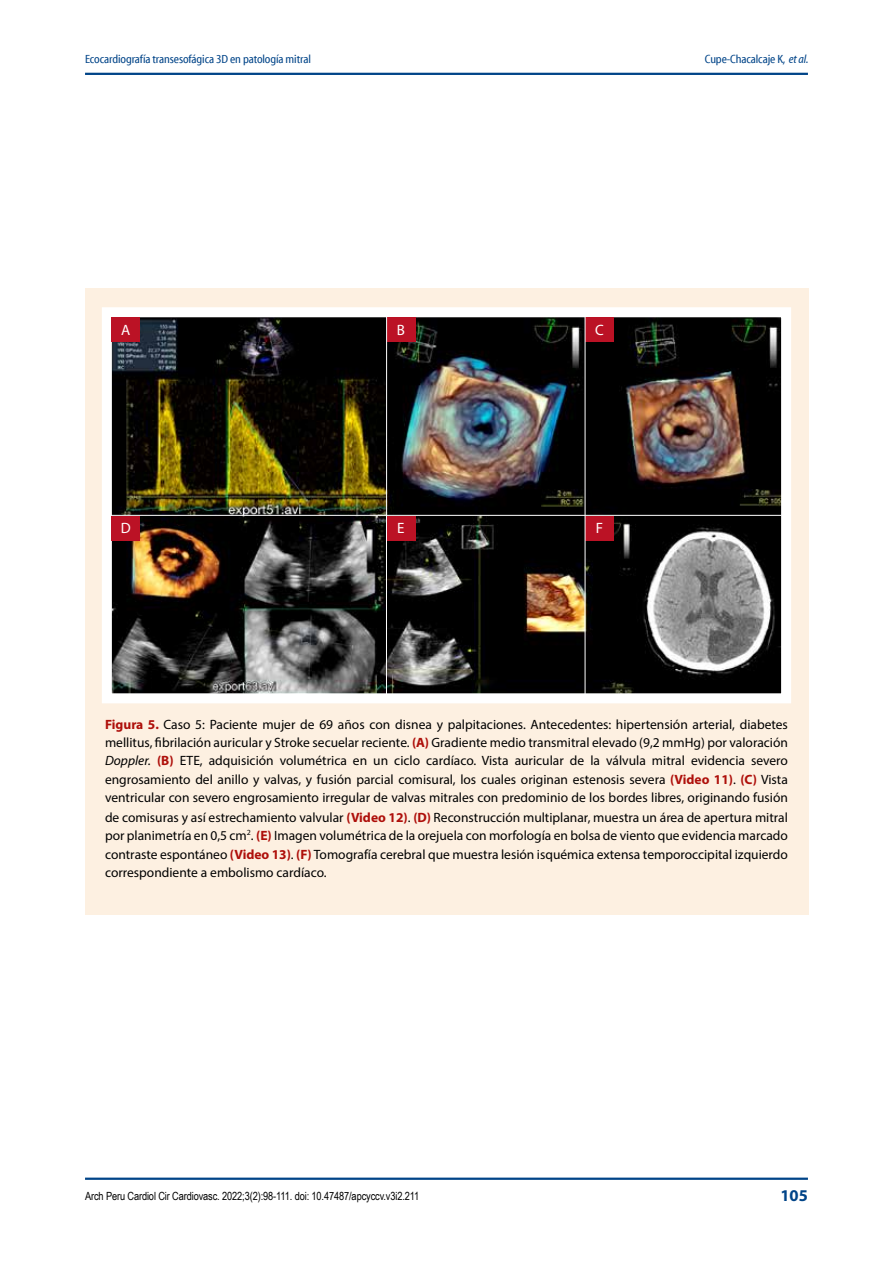
<style>
.page{position:relative;width:893px;height:1263px;background:#fff}
.page>*{position:absolute;margin:0;border:0;box-sizing:border-box;transform-origin:0 0}
.t1{font:700 16.5px "Myriad Pro";color:#048}
.t2{font:15px "Myriad Pro";color:#fff}
.t3{font:13.5px/18px "Myriad Pro";color:#000}
.t4{font:12px "Myriad Cn Web";letter-spacing:-.01em;color:#048}
.t5{font:11.25px "Arial Narrow";letter-spacing:-.01em;color:#000}
.s1{font-family:"Myriad Cn It Web"}
.s2{font-weight:700;color:#ae0f0a}
.s3{font-style:italic}
</style>
<div class="page">
<hr style="left:85px;top:73px;width:723px;height:2px;background:#048">
<hr style="left:85px;top:1177px;width:723px;height:3px;background:#048">
<div style="left:85px;top:288px;width:724px;height:626px;background:#fdf0e1"></div>
<img style="left:113px;top:318px;width:667px;height:374px">
<div style="left:102px;top:307px;width:689px;height:396px;border:10px solid #fff"></div>
<div style="left:112px;top:317px;width:28px;height:25px;background:#bb1225"></div>
<div style="left:112px;top:516px;width:28px;height:24px;background:#bb1225"></div>
<div style="left:387px;top:317px;width:28px;height:25px;background:#bb1225"></div>
<div style="left:387px;top:516px;width:28px;height:24px;background:#bb1225"></div>
<div style="left:585px;top:317px;width:29px;height:25px;background:#bb1225"></div>
<div style="left:585px;top:516px;width:29px;height:24px;background:#bb1225"></div>
<hr style="left:386px;top:316px;width:1px;height:200px;background:#fff">
<hr style="left:111px;top:515px;width:671px;height:1px;background:#fff">
<hr style="left:585px;top:313px;width:1px;height:382px;background:#fff">
<hr style="left:386px;top:514px;width:1px;height:182px;background:#fff">
<p class="t4" style="left:85px;top:53px;width:227px">Ecocardiografía transesofágica 3D en patología mitral</p>
<p class="t4" style="left:705px;top:53px;width:105px">Cupe-Chacalcaje K, <span class="s1">et al.</span></p>
<p class="t2" style="left:121px;top:321px;width:11px">A</p>
<p class="t2" style="left:121px;top:519px;width:11px">D</p>
<p class="t2" style="left:397px;top:321px;width:10px">B</p>
<p class="t2" style="left:397px;top:519px;width:9px">E</p>
<p class="t2" style="left:595px;top:321px;width:10px">C</p>
<p class="t2" style="left:596px;top:519px;width:9px">F</p>
<p class="t3" style="left:105px;top:715px;width:684px;text-align:justify"><span class="s2">Figura 5.</span> Caso 5: Paciente mujer de 69 años con disnea y palpitaciones. Antecedentes: hipertensión arterial, diabetes mellitus, fibrilación auricular y Stroke secuelar reciente. <span class="s2">(A)</span> Gradiente medio transmitral elevado (9,2 mmHg) por valoración <span class="s3">Doppler.</span> <span class="s2">(B)</span> ETE, adquisición volumétrica en un ciclo cardíaco. Vista auricular de la válvula mitral evidencia severo</p>
<p class="t3" style="left:105px;top:770px;width:684px">engrosamiento del anillo y valvas, y fusión parcial comisural, los cuales originan estenosis severa <span class="s2">(Video 11)</span>. <span class="s2">(C)</span> Vista ventricular con severo engrosamiento irregular de valvas mitrales con predominio de los bordes libres, originando fusión</p>
<p class="t3" style="left:105px;top:808px;width:684px">de comisuras y así estrechamiento valvular <span class="s2">(Video 12)</span>. <span class="s2">(D)</span> Reconstrucción multiplanar, muestra un área de apertura mitral por planimetría en 0,5 cm<sup>2</sup>. <span class="s2">(E)</span> Imagen volumétrica de la orejuela con morfología en bolsa de viento que evidencia marcado</p>
<p class="t3" style="left:105px;top:845px;width:684px">contraste espontáneo <span class="s2">(Video 13)</span>. <span class="s2">(F)</span> Tomografía cerebral que muestra lesión isquémica extensa temporoccipital izquierdo correspondiente a embolismo cardíaco.</p>
<p class="t5" style="left:85px;top:1188px;width:336px">Arch Peru Cardiol Cir Cardiovasc. 2022;3(2):98-111. doi: 10.47487/apcyccv.v3i2.211</p>
<p class="t1" style="left:780px;top:1184px;width:29px">105</p>
</div>
